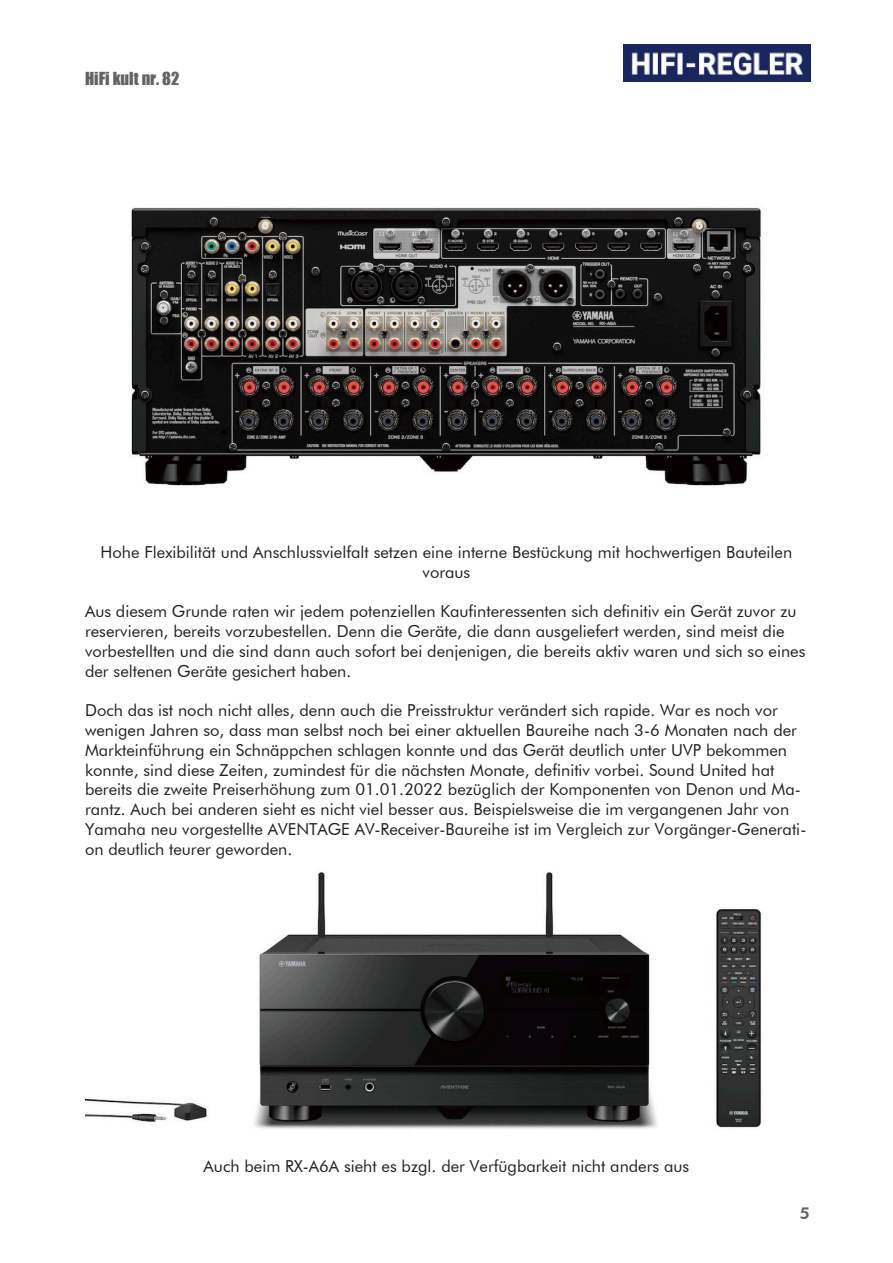
<style>
.page{position:relative;width:893px;height:1263px;background:#fff}
.page>*{position:absolute;margin:0;border:0;box-sizing:border-box;transform-origin:0 0}
.t1{font:16.5px/19.8px "Futura BT";color:#231f20}
.t2{font:16.5px "Impact";color:#636366}
.t3{font:800 16.5px "Futura BT";color:#636366}
</style>
<div class="page">
<img style="left:623px;top:44px;width:187px;height:37px">
<img style="left:131px;top:207px;width:630px;height:279px">
<img style="left:85px;top:872px;width:676px;height:257px">
<p class="t2" style="left:85px;top:66px;width:96px">HiFi kult nr. 82</p>
<p class="t1" style="left:101px;top:542px;width:693px;text-align:center">Hohe Flexibilität und Anschlussvielfalt setzen eine interne Bestückung mit hochwertigen Bauteilen voraus</p>
<p class="t1" style="left:85px;top:601px;width:722px">Aus diesem Grunde raten wir jedem potenziellen Kaufinteressenten sich definitiv ein Gerät zuvor zu reservieren, bereits vorzubestellen. Denn die Geräte, die dann ausgeliefert werden, sind meist die vorbestellten und die sind dann auch sofort bei denjenigen, die bereits aktiv waren und sich so eines der seltenen Geräte gesichert haben.</p>
<p class="t1" style="left:85px;top:700px;width:723px">Doch das ist noch nicht alles, denn auch die Preisstruktur verändert sich rapide. War es noch vor wenigen Jahren so, dass man selbst noch bei einer aktuellen Baureihe nach 3-6 Monaten nach der Markteinführung ein Schnäppchen schlagen konnte und das Gerät deutlich unter UVP bekommen konnte, sind diese Zeiten, zumindest für die nächsten Monate, definitiv vorbei. Sound United hat bereits die zweite Preiserhöhung zum 01.01.2022 bezüglich der Komponenten von Denon und Ma&shy;rantz. Auch bei anderen sieht es nicht viel besser aus. Beispielsweise die im vergangenen Jahr von Yamaha neu vorgestellte AVENTAGE AV-Receiver-Baureihe ist im Vergleich zur Vorgänger-Generati&shy;on deutlich teurer geworden.</p>
<p class="t1" style="left:204px;top:1156px;width:487px">Auch beim RX-A6A sieht es bzgl. der Verfügbarkeit nicht anders aus</p>
<p class="t3" style="left:800px;top:1203px;width:12px">5</p>
</div>
